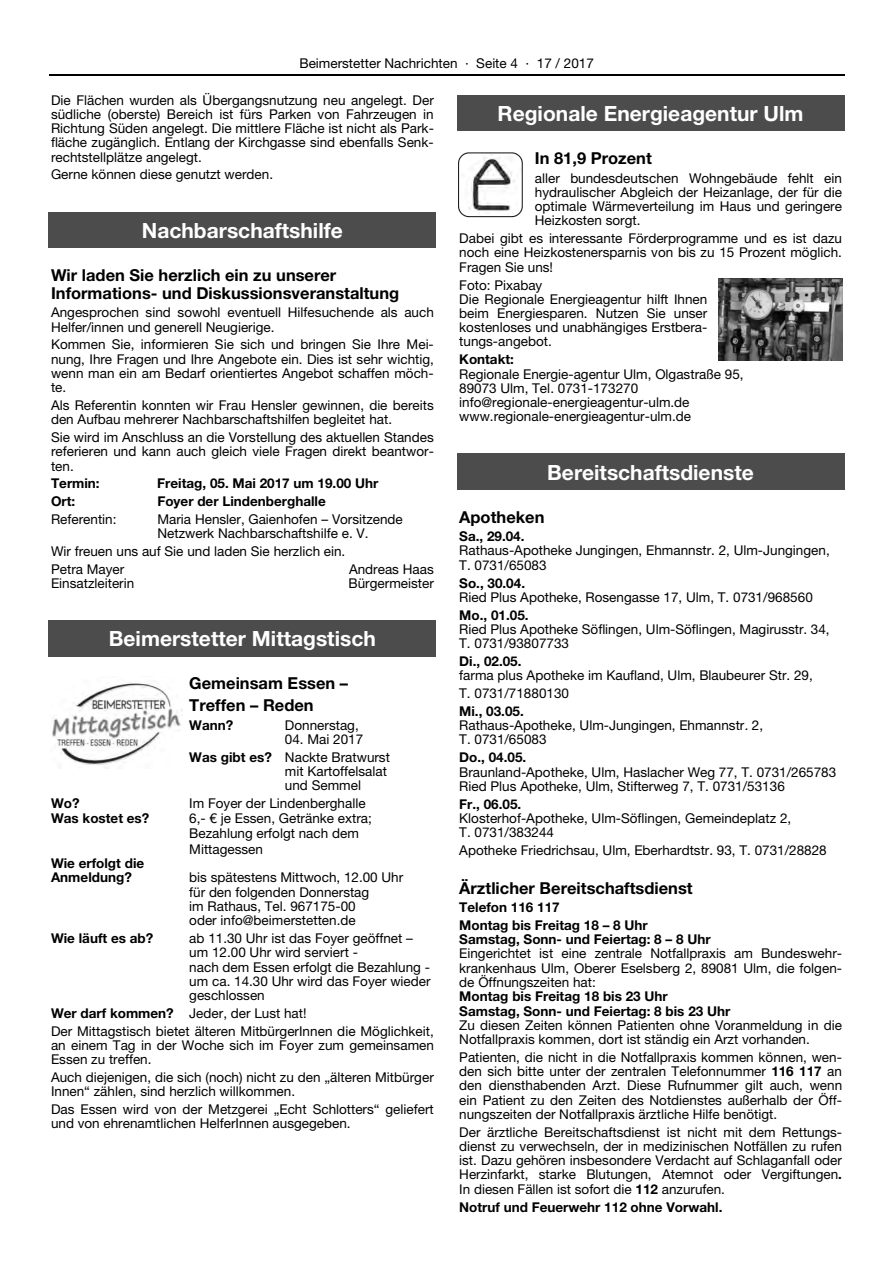
<style>
.page{position:relative;width:893px;height:1263px;background:#fff}
.page>*{position:absolute;margin:0;border:0;box-sizing:border-box;transform-origin:0 0}
.t1{font:700 21px "Helvetica Neue LT Pro";color:#fff}
.t2{font:700 16.5px/17.9px "Helvetica Neue LT Pro";color:#000}
.t3{font:13.5px/14.2px "Helvetica Neue LT Pro";color:#000}
.t4{font:700 13.5px/14.2px "Helvetica Neue LT Pro";color:#000}
.s1{font-weight:700}
.s2{font-style:italic}
</style>
<div class="page">
<hr style="left:49px;top:74px;width:795px;height:1px;background:#000">
<div style="left:49px;top:211px;width:387px;height:37px;background:#4c4c4c"></div>
<div style="left:49px;top:620px;width:387px;height:37px;background:#4c4c4c"></div>
<div style="left:457px;top:94px;width:387px;height:37px;background:#4c4c4c"></div>
<div style="left:457px;top:453px;width:387px;height:37px;background:#4c4c4c"></div>
<img style="left:718px;top:278px;width:124px;height:83px">
<img style="left:52px;top:683px;width:130px;height:82px">
<svg style="left:458px;top:152px;width:65px;height:65px"></svg>
<p class="t3" style="left:299px;top:56px;width:296px">Beimerstetter Nachrichten · Seite 4 · 17 / 2017</p>
<p class="t3" style="left:51px;top:92px;width:384px;text-align:justify">Die Flächen wurden als Übergangsnutzung neu angelegt. Der südliche (oberste) Bereich ist fürs Parken von Fahrzeugen in Richtung Süden angelegt. Die mittlere Fläche ist nicht als Park&shy;fläche zugänglich. Entlang der Kirchgasse sind ebenfalls Senk&shy;rechtstellplätze angelegt.</p>
<p class="t3" style="left:51px;top:167px;width:224px">Gerne können diese genutzt werden.</p>
<h1 class="t1" style="left:498px;top:100px;width:307px">Regionale Energieagentur Ulm</h1>
<p class="t2" style="left:535px;top:149px;width:118px">In 81,9 Prozent</p>
<p class="t3" style="left:535px;top:170px;width:309px;text-align:justify">aller bundesdeutschen Wohngebäude fehlt ein hydraulischer Abgleich der Heizanlage, der für die optimale Wärmeverteilung im Haus und geringere Heizkosten sorgt.</p>
<p class="t3" style="left:459px;top:231px;width:384px;text-align:justify">Dabei gibt es interessante Förderprogramme und es ist dazu noch eine Heizkostenersparnis von bis zu 15 Prozent möglich.<br>Fragen Sie uns!</p>
<p class="t3" style="left:459px;top:277px;width:250px">Foto: Pixabay<br>Die Regionale Energieagentur hilft Ihnen beim Energiesparen. Nutzen Sie unser kostenloses und unabhängiges Erstbera&shy;tungs-angebot.</p>
<p class="t4" style="left:459px;top:352px;width:56px">Kontakt:</p>
<p class="t3" style="left:459px;top:366px;width:286px">Regionale Energie-agentur Ulm, Olgastraße 95, 89073 Ulm, Tel. 0731-173270 info@regionale-energieagentur-ulm.de www.regionale-energieagentur-ulm.de</p>
<h1 class="t1" style="left:142px;top:217px;width:202px">Nachbarschaftshilfe</h1>
<p class="t2" style="left:51px;top:265px;width:350px">Wir laden Sie herzlich ein zu unserer<br>Informations- und Diskussionsveranstaltung</p>
<p class="t3" style="left:51px;top:305px;width:384px">Angesprochen sind sowohl eventuell Hilfesuchende als auch<br>Helfer/innen und generell Neugierige.</p>
<p class="t3" style="left:51px;top:337px;width:384px;text-align:justify">Kommen Sie, informieren Sie sich und bringen Sie Ihre Mei&shy;nung, Ihre Fragen und Ihre Angebote ein. Dies ist sehr wichtig, wenn man ein am Bedarf orientiertes Angebot schaffen möch&shy;te.</p>
<p class="t3" style="left:51px;top:398px;width:384px">Als Referentin konnten wir Frau Hensler gewinnen, die bereits den Aufbau mehrerer Nachbarschaftshilfen begleitet hat.</p>
<p class="t3" style="left:51px;top:430px;width:384px;text-align:justify">Sie wird im Anschluss an die Vorstellung des aktuellen Standes referieren und kann auch gleich viele Fragen direkt beantwor&shy;ten.</p>
<p class="t4" style="left:51px;top:476px;width:50px">Termin:</p>
<p class="t4" style="left:157px;top:476px;width:223px">Freitag, 05. Mai 2017 um 19.00 Uhr</p>
<p class="t4" style="left:51px;top:494px;width:26px">Ort:</p>
<p class="t4" style="left:157px;top:494px;width:170px">Foyer der Lindenberghalle</p>
<p class="t3" style="left:51px;top:512px;width:67px">Referentin:</p>
<p class="t3" style="left:157px;top:512px;width:247px">Maria Hensler, Gaienhofen – Vorsitzende<br>Netzwerk Nachbarschaftshilfe e. V.</p>
<p class="t3" style="left:51px;top:542px;width:296px;line-height:17.9px">Wir freuen uns auf Sie und laden Sie herzlich ein.<br>Petra Mayer</p>
<h1 class="t1" style="left:547px;top:459px;width:208px">Bereitschaftsdienste</h1>
<p class="t2" style="left:459px;top:507px;width:87px">Apotheken</p>
<p class="t4" style="left:459px;top:529px;width:67px">Sa., 29.04.</p>
<p class="t3" style="left:459px;top:543px;width:372px">Rathaus-Apotheke Jungingen, Ehmannstr. 2, Ulm-Jungingen,<br>T. 0731/65083</p>
<p class="t4" style="left:459px;top:575px;width:67px">So., 30.04.</p>
<p class="t3" style="left:459px;top:590px;width:355px">Ried Plus Apotheke, Rosengasse 17, Ulm, T. 0731/968560</p>
<p class="t4" style="left:459px;top:607px;width:71px">Mo., 01.05.</p>
<p class="t3" style="left:459px;top:622px;width:372px">Ried Plus Apotheke Söflingen, Ulm-Söflingen, Magirusstr. 34,<br>T. 0731/93807733</p>
<p class="t4" style="left:459px;top:654px;width:64px">Di., 02.05.</p>
<p class="t3" style="left:459px;top:666px;width:355px;line-height:17.9px">farma plus Apotheke im Kaufland, Ulm, Blaubeurer Str. 29,<br>T. 0731/71880130</p>
<p class="t3" style="left:459px;top:704px;width:305px"><span class="s1">Mi., 03.05.<br></span>Rathaus-Apotheke, Ulm-Jungingen, Ehmannstr<span class="s2">.</span>2,<br>T. 0731/65083</p>
<p class="t4" style="left:459px;top:750px;width:69px">Do., 04.05.</p>
<p class="t3" style="left:459px;top:764px;width:378px">Braunland-Apotheke, Ulm, Haslacher Weg 77, T. 0731/265783<br>Ried Plus Apotheke, Ulm, Stifterweg 7, T. 0731/53136</p>
<p class="t4" style="left:459px;top:796px;width:64px">Fr., 06.05.</p>
<p class="t3" style="left:459px;top:811px;width:333px">Klosterhof-Apotheke, Ulm-Söflingen, Gemeindeplatz 2,<br>T. 0731/383244</p>
<p class="t3" style="left:459px;top:843px;width:369px">Apotheke Friedrichsau, Ulm, Eberhardtstr. 93, T. 0731/28828</p>
<p class="t2" style="left:459px;top:878px;width:235px">Ärztlicher Bereitschaftsdienst</p>
<p class="t4" style="left:459px;top:898px;width:190px;line-height:17.9px">Telefon 116 117<br>Montag bis Freitag 18 – 8 Uhr</p>
<p class="t4" style="left:459px;top:932px;width:253px">Samstag, Sonn- und Feiertag: 8 – 8 Uhr</p>
<p class="t3" style="left:459px;top:946px;width:384px;text-align:justify">Eingerichtet ist eine zentrale Notfallpraxis am Bundeswehr&shy;krankenhaus Ulm, Oberer Eselsberg 2, 89081 Ulm, die folgen&shy;de Öffnungszeiten hat:</p>
<p class="t4" style="left:459px;top:989px;width:273px">Montag bis Freitag 18 bis 23 Uhr<br>Samstag, Sonn- und Feiertag: 8 bis 23 Uhr</p>
<p class="t3" style="left:459px;top:1018px;width:384px">Zu diesen Zeiten können Patienten ohne Voranmeldung in die<br>Notfallpraxis kommen, dort ist ständig ein Arzt vorhanden.</p>
<p class="t3" style="left:459px;top:1050px;width:384px;text-align:justify">Patienten, die nicht in die Notfallpraxis kommen können, wen&shy;den sich bitte unter der zentralen Telefonnummer <span class="s1">116 117</span> an den diensthabenden Arzt. Diese Rufnummer gilt auch, wenn ein Patient zu den Zeiten des Notdienstes außerhalb der Öff&shy;nungszeiten der Notfallpraxis ärztliche Hilfe benötigt.</p>
<p class="t3" style="left:459px;top:1124px;width:384px;text-align:justify">Der ärztliche Bereitschaftsdienst ist nicht mit dem Rettungs&shy;dienst zu verwechseln, der in medizinischen Notfällen zu rufen ist. Dazu gehören insbesondere Verdacht auf Schlaganfall oder Herzinfarkt, starke Blutungen, Atemnot oder Vergiftungen<span class="s1">.<br></span>In diesen Fällen ist sofort die <span class="s1">112</span> anzurufen.</p>
<p class="t4" style="left:459px;top:1199px;width:265px">Notruf und Feuerwehr 112 ohne Vorwahl.</p>
<p class="t3" style="left:349px;top:562px;width:86px">Andreas Haas</p>
<p class="t3" style="left:51px;top:576px;width:85px">Einsatzleiterin</p>
<p class="t3" style="left:348px;top:576px;width:87px">Bürgermeister</p>
<h1 class="t1" style="left:109px;top:626px;width:269px">Beimerstetter Mittagstisch</h1>
<p class="t2" style="left:189px;top:672px;width:160px;line-height:21.6px">Gemeinsam Essen –<br>Treffen – Reden</p>
<p class="t4" style="left:189px;top:717px;width:46px">Wann?</p>
<p class="t3" style="left:285px;top:718px;width:75px">Donnerstag,</p>
<p class="t3" style="left:189px;top:730px;width:202px;line-height:17.9px;text-indent:96px">04. Mai 2017<br><span class="s1">Was gibt es?</span> Nackte Bratwurst</p>
<p class="t3" style="left:285px;top:764px;width:104px">mit Kartoffelsalat und Semmel</p>
<p class="t4" style="left:51px;top:796px;width:30px">Wo?</p>
<p class="t3" style="left:189px;top:796px;width:178px">Im Foyer der Lindenberghalle</p>
<p class="t4" style="left:51px;top:810px;width:100px">Was kostet es?</p>
<p class="t3" style="left:189px;top:810px;width:184px;line-height:15.6px">6,- € je Essen, Getränke extra;<br>Bezahlung erfolgt nach dem<br>Mittagessen</p>
<p class="t4" style="left:51px;top:856px;width:95px">Wie erfolgt die<br>Anmeldung?</p>
<p class="t3" style="left:189px;top:870px;width:215px">bis spätestens Mittwoch, 12.00 Uhr für den folgenden Donnerstag<br>im Rathaus, Tel. 967175-00<br>oder info@beimerstetten.de</p>
<p class="t4" style="left:51px;top:931px;width:104px">Wie läuft es ab?</p>
<p class="t3" style="left:189px;top:931px;width:243px">ab 11.30 Uhr ist das Foyer geöffnet – um 12.00 Uhr wird serviert -<br>nach dem Essen erfolgt die Bezahlung - um ca. 14.30 Uhr wird das Foyer wieder geschlossen</p>
<p class="t3" style="left:51px;top:1004px;width:384px;line-height:17.9px"><span class="s1">Wer darf kommen?</span> Jeder, der Lust hat!<br>Der Mittagstisch bietet älteren MitbürgerInnen die Möglichkeit,</p>
<p class="t3" style="left:51px;top:1038px;width:384px">an einem Tag in der Woche sich im Foyer zum gemeinsamen<br>Essen zu treffen.</p>
<p class="t3" style="left:51px;top:1070px;width:384px">Auch diejenigen, die sich (noch) nicht zu den „älteren Mitbürger<br>Innen“ zählen, sind herzlich willkommen.</p>
<p class="t3" style="left:51px;top:1102px;width:384px">Das Essen wird von der Metzgerei „Echt Schlotters“ geliefert und von ehrenamtlichen HelferInnen ausgegeben.</p>
</div>
